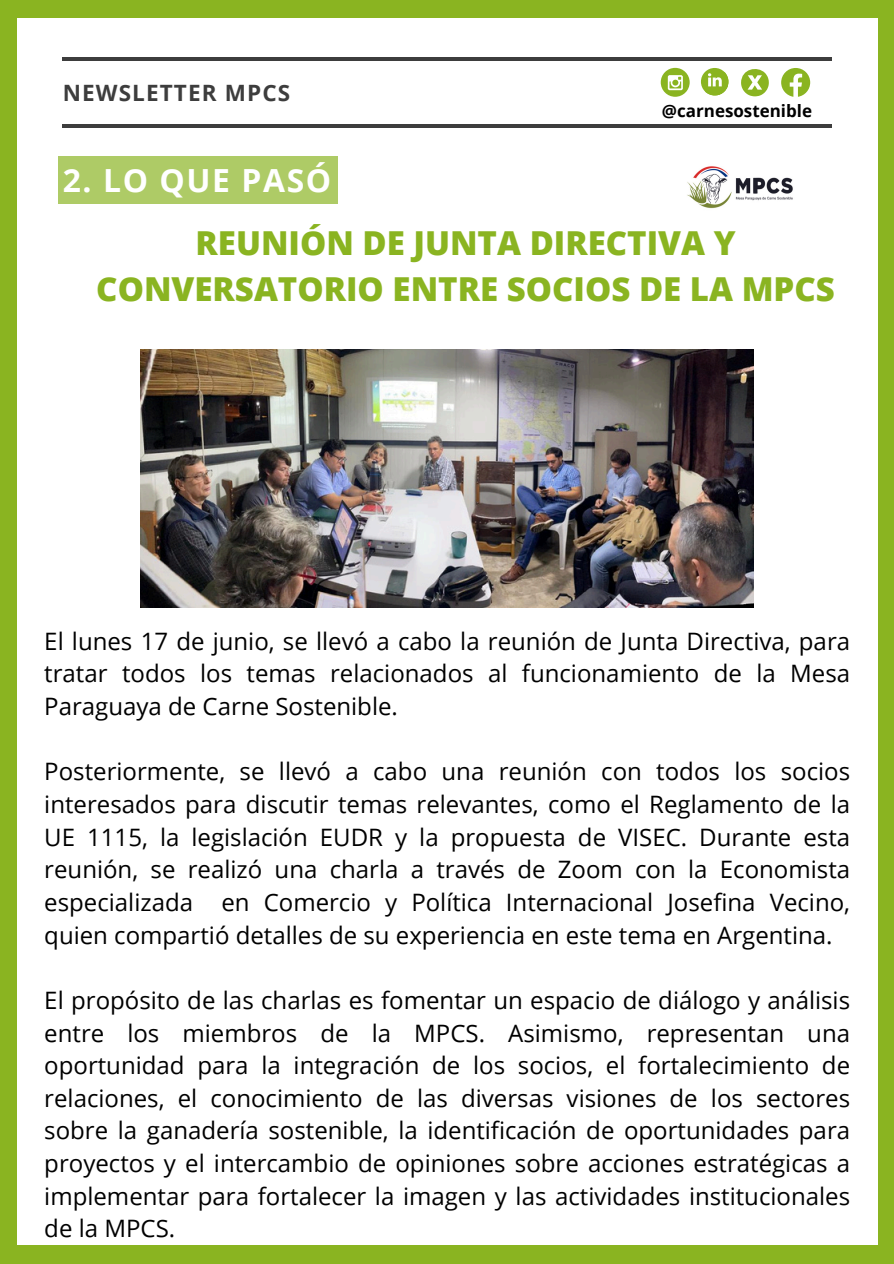
<style>
.page{position:relative;width:894px;height:1264px;background:#fff}
.page>*{position:absolute;margin:0;border:0;box-sizing:border-box;transform-origin:0 0}
.t1{font:800 33px/46.2px "Open Sans";color:#8ab421;text-align:center}
.t2{font:700 31.8px "Open Sans";letter-spacing:.05em;color:#fff}
.t3{font:24px/32.7px "Open Sans";color:#000;text-align:justify}
.t4{font:700 22.5px "Open Sans";letter-spacing:.05em;color:#3d3d3d}
.t5{font:700 16.95px "Open Sans";color:#000}
</style>
<div class="page">
<div style="left:0;top:0;width:893px;height:1263px;background:#8ab421"></div>
<div style="left:17px;top:18px;width:860px;height:1227px;background:#fff"></div>
<hr style="left:63px;top:124px;width:768px;height:4px;background:#3d3d3d">
<hr style="left:63px;top:57px;width:768px;height:4px;background:#3d3d3d">
<svg style="left:660px;top:68px;width:29px;height:29px"></svg>
<svg style="left:667px;top:75px;width:15px;height:15px"></svg>
<svg style="left:700px;top:68px;width:28px;height:27px"></svg>
<svg style="left:704px;top:72px;width:25px;height:24px"></svg>
<svg style="left:781px;top:68px;width:29px;height:29px"></svg>
<img style="left:687px;top:166px;width:106px;height:43px">
<svg style="left:741px;top:69px;width:27px;height:27px"></svg>
<img style="left:141px;top:349px;width:612px;height:258px">
<div style="left:58px;top:156px;width:280px;height:48px;background:#aecb66"></div>
<p class="t4" style="left:63px;top:77px;width:229px">NEWSLETTER MPCS</p>
<p class="t5" style="left:661px;top:99px;width:152px">@carnesostenible</p>
<p class="t2" style="left:63px;top:157px;width:270px">2. LO QUE PASÓ</p>
<p class="t1" style="left:96px;top:219px;width:740px">REUNIÓN DE JUNTA DIRECTIVA Y<br>CONVERSATORIO ENTRE SOCIOS DE LA MPCS</p>
<p class="t3" style="left:44px;top:624px;width:807px">El lunes 17 de junio, se llevó a cabo la reunión de Junta Directiva, para tratar todos los temas relacionados al funcionamiento de la Mesa Paraguaya de Carne Sostenible.</p>
<p class="t3" style="left:44px;top:754px;width:807px">Posteriormente, se llevó a cabo una reunión con todos los socios interesados para discutir temas relevantes, como el Reglamento de la UE 1115, la legislación EUDR y la propuesta de VISEC. Durante esta reunión, se realizó una charla a través de Zoom con la Economista especializada en Comercio y Política Internacional Josefina Vecino, quien compartió detalles de su experiencia en este tema en Argentina.</p>
<p class="t3" style="left:44px;top:983px;width:807px">El propósito de las charlas es fomentar un espacio de diálogo y análisis entre los miembros de la MPCS. Asimismo, representan una oportunidad para la integración de los socios, el fortalecimiento de relaciones, el conocimiento de las diversas visiones de los sectores sobre la ganadería sostenible, la identificación de oportunidades para proyectos y el intercambio de opiniones sobre acciones estratégicas a implementar para fortalecer la imagen y las actividades institucionales de la MPCS.</p>
</div>
